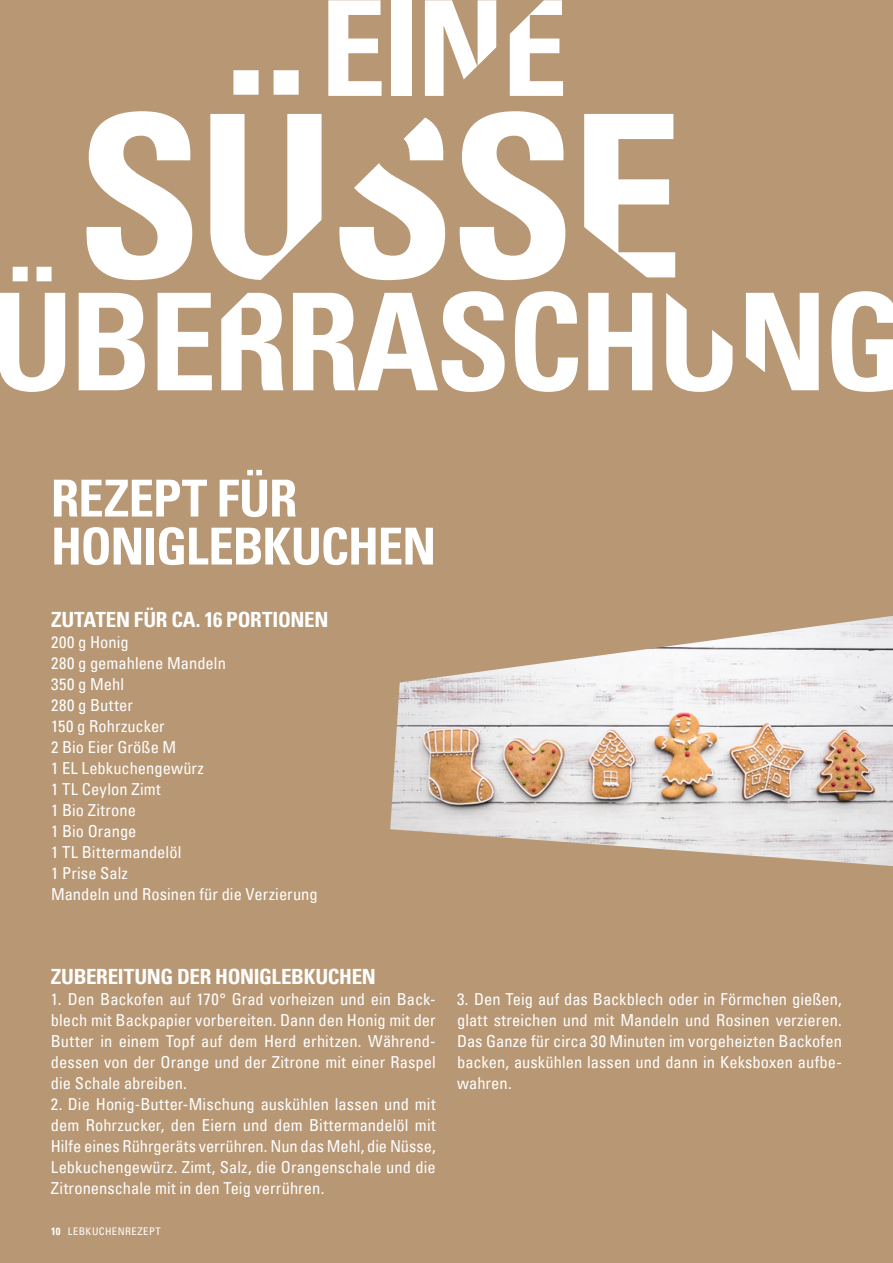
<style>
.page{position:relative;width:893px;height:1263px;background:#b89774}
.page>*{position:absolute;margin:0;border:0;box-sizing:border-box;transform-origin:0 0}
.t1{font:226.35px "Univers Com 67 Bold Cond";letter-spacing:-.025em;color:#fff}
.t2{font:135px "Univers Com 67 Bold Cond";letter-spacing:-.025em;color:#fff}
.t3{font:132.45px "Univers Com 67 Bold Cond";color:#fff}
.t4{font:51px/48px "Univers Com 67 Bold Cond";letter-spacing:-.02em;color:#fff}
.t5{font:21px "Univers Com 67 Bold Cond";letter-spacing:-.015em;color:#fff}
.t6{font:condensed 16.5px/21px "Univers Com 57";letter-spacing:.005em;color:#fff;text-align:justify}
.t7{font:condensed 10.5px "Univers Com 57";letter-spacing:.045em;color:#fff}
.s1{font-family:"Univers Com 67 Bold Cond";font-stretch:normal}
</style>
<div class="page">
<img style="left:390px;top:616px;width:503px;height:250px">
<h3 class="t3" style="left:320px;top:-32px;width:249px">EINE</h3>
<h1 class="t1" style="left:77px;top:58px;width:608px">SÜSSE</h1>
<h2 class="t2" style="left:-9px;top:259px;width:917px">ÜBERRASCHUNG</h2>
<h3 class="t4" style="left:51px;top:474px;width:387px">REZEPT FÜR<br>HONIGLEBKUCHEN</h3>
<p class="t5" style="left:51px;top:606px;width:279px">ZUTATEN FÜR CA. 16 PORTIONEN</p>
<p class="t6" style="left:51px;top:631px;width:268px;text-align:left">200 g Honig<br>280 g gemahlene Mandeln<br>350 g Mehl<br>280 g Butter<br>150 g Rohrzucker<br>2 Bio Eier Größe M<br>1 EL Lebkuchengewürz<br>1 TL Ceylon Zimt<br>1 Bio Zitrone<br>1 Bio Orange<br>1 TL Bittermandelöl<br>1 Prise Salz<br>Mandeln und Rosinen für die Verzierung</p>
<p class="t5" style="left:51px;top:963px;width:327px">ZUBEREITUNG DER HONIGLEBKUCHEN</p>
<p class="t6" style="left:51px;top:988px;width:386px">1. Den Backofen auf 170° Grad vorheizen und ein Back&shy;blech mit Backpapier vorbereiten. Dann den Honig mit der Butter in einem Topf auf dem Herd erhitzen. Während&shy;dessen von der Orange und der Zitrone mit einer Raspel die Schale abreiben.</p>
<p class="t6" style="left:51px;top:1093px;width:386px">2. Die Honig-Butter-Mischung auskühlen lassen und mit dem Rohrzucker, den Eiern und dem Bittermandelöl mit Hilfe eines Rührgeräts verrühren. Nun das Mehl, die Nüsse, Lebkuchengewürz. Zimt, Salz, die Orangenschale und die Zitronenschale mit in den Teig verrühren.</p>
<p class="t7" style="left:51px;top:1224px;width:111px"><span class="s1">10</span> LEBKUCHENREZEPT</p>
<p class="t6" style="left:457px;top:988px;width:386px">3. Den Teig auf das Backblech oder in Förmchen gießen, glatt streichen und mit Mandeln und Rosinen verzieren.<br>Das Ganze für circa 30 Minuten im vorgeheizten Backofen backen, auskühlen lassen und dann in Keksboxen aufbe&shy;wahren.</p>
</div>
